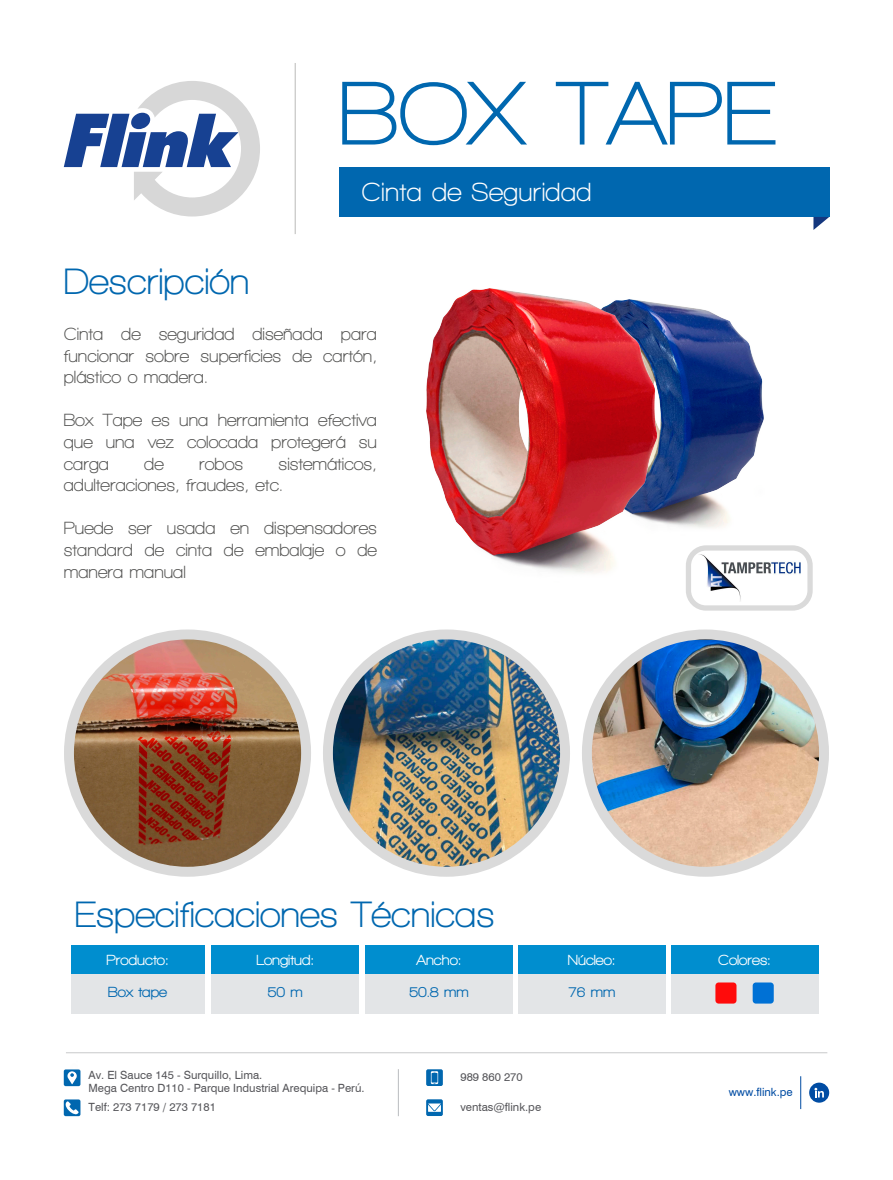
<style>
.page{position:relative;width:893px;height:1180px;background:#fff}
.page>*{position:absolute;margin:0;border:0;box-sizing:border-box;transform-origin:0 0}
.t1{font:700 92.4px "Walkway";color:#0067af}
.t2{font:700 37.5px "Walkway";color:#0067af}
.t3{font:700 26.85px "Walkway";letter-spacing:.01em;color:#fff}
.t4{font:700 18px/21.6px "Walkway";color:#555554;text-align:justify}
.t5{font:800 15px "Walkway";color:#fff}
.t6{font:800 15px "Walkway";color:#0067b0}
.t7{font:800 15px "Walkway";color:#0067af}
.t8{font:11.25px/13.5px "Swiss 721 BT";color:#56565a}
.t9{font:11.25px "Swiss 721 BT";color:#004ca3}
</style>
<div class="page">
<div style="left:809px;top:1082px;width:20px;height:20px;background:#004ca3;border-radius:50%"></div>
<hr style="left:398px;top:1068px;width:1px;height:47px;background:#babcbf">
<hr style="left:800px;top:1075px;width:1px;height:33px;background:#004ca3">
<hr style="left:66px;top:1051px;width:761px;height:1px;background:#d1d2d3">
<svg style="left:814px;top:1087px;width:10px;height:10px"></svg>
<div style="left:71px;top:972px;width:133px;height:40px;background:#e3e5e7"></div>
<div style="left:71px;top:944px;width:133px;height:29px;background:#008ecf"></div>
<div style="left:212px;top:972px;width:147px;height:40px;background:#e3e5e7"></div>
<div style="left:212px;top:944px;width:147px;height:29px;background:#008ecf"></div>
<div style="left:365px;top:972px;width:148px;height:40px;background:#e3e5e7"></div>
<div style="left:365px;top:944px;width:148px;height:29px;background:#008ecf"></div>
<div style="left:518px;top:972px;width:148px;height:40px;background:#e3e5e7"></div>
<div style="left:518px;top:944px;width:148px;height:29px;background:#008ecf"></div>
<div style="left:671px;top:972px;width:147px;height:40px;background:#e3e5e7"></div>
<div style="left:671px;top:944px;width:147px;height:29px;background:#008ecf"></div>
<div style="left:715px;top:982px;width:21px;height:21px;background:#ff0b0b;border-radius:3px"></div>
<div style="left:753px;top:982px;width:21px;height:21px;background:#0071d5;border-radius:3px"></div>
<img style="left:661px;top:303px;width:103px;height:225px">
<img style="left:426px;top:288px;width:235px;height:285px">
<img style="left:69px;top:634px;width:237px;height:237px;border-radius:119px">
<div style="left:64px;top:629px;width:247px;height:247px;border:10px solid #dadada;border-radius:50%"></div>
<img style="left:328px;top:634px;width:237px;height:237px;border-radius:119px">
<div style="left:323px;top:629px;width:247px;height:247px;border:10px solid #dadada;border-radius:50%"></div>
<img style="left:587px;top:634px;width:237px;height:237px;border-radius:119px">
<div style="left:582px;top:629px;width:247px;height:247px;border:10px solid #dadada;border-radius:50%"></div>
<div style="left:686px;top:545px;width:127px;height:65px;border:5px solid #dadada;border-radius:18px"></div>
<img style="left:699px;top:554px;width:101px;height:47px">
<svg style="left:64px;top:81px;width:196px;height:135px"></svg>
<hr style="left:295px;top:63px;width:1px;height:171px;background:#babab9">
<div style="left:339px;top:167px;width:490px;height:50px;background:#0067af"></div>
<svg style="left:813px;top:217px;width:16px;height:13px"></svg>
<svg style="left:64px;top:1069px;width:16px;height:16px"></svg>
<svg style="left:64px;top:1099px;width:16px;height:16px"></svg>
<svg style="left:426px;top:1069px;width:17px;height:16px"></svg>
<svg style="left:426px;top:1099px;width:17px;height:16px"></svg>
<h1 class="t1" style="left:339px;top:64px;width:438px">BOX TAPE</h1>
<h3 class="t3" style="left:362px;top:178px;width:232px">Cinta de Seguridad</h3>
<h2 class="t2" style="left:64px;top:261px;width:187px">Descripción</h2>
<p class="t4" style="left:64px;top:323px;width:315px">Cinta de seguridad diseñada para funcionar sobre superficies de cartón, plástico o madera.</p>
<p class="t4" style="left:64px;top:409px;width:315px">Box Tape es una herramienta efectiva que una vez colocada protegerá su carga</p>
<p class="t4" style="left:64px;top:452px;width:315px;text-indent:215px">sistemáticos, adulteraciones, fraudes, etc.</p>
<p class="t4" style="left:64px;top:517px;width:315px">Puede ser usada en dispensadores standard de cinta de embalaje o de manera manual</p>
<p class="t4" style="left:144px;top:452px;width:21px">de</p>
<p class="t4" style="left:199px;top:452px;width:46px">robos</p>
<h2 class="t2" style="left:75px;top:893px;width:421px">Especificaciones Técnicas</h2>
<p class="t5" style="left:107px;top:951px;width:64px">Producto:</p>
<p class="t5" style="left:256px;top:951px;width:59px">Longitud:</p>
<p class="t5" style="left:417px;top:951px;width:46px">Ancho:</p>
<p class="t5" style="left:568px;top:951px;width:49px">Núcleo:</p>
<p class="t5" style="left:718px;top:951px;width:54px">Colores:</p>
<p class="t6" style="left:108px;top:983px;width:60px">Box tape</p>
<p class="t6" style="left:268px;top:983px;width:37px">50 m</p>
<p class="t7" style="left:409px;top:983px;width:61px">50.8 mm</p>
<p class="t7" style="left:568px;top:983px;width:49px">76 mm</p>
<p class="t8" style="left:89px;top:1067px;width:278px">Av. El Sauce 145 - Surquillo, Lima.<br>Mega Centro D110 - Parque Industrial Arequipa - Perú.</p>
<p class="t8" style="left:89px;top:1100px;width:129px">Telf: 273 7179 / 273 7181</p>
<p class="t8" style="left:461px;top:1069px;width:64px">989 860 270</p>
<p class="t8" style="left:461px;top:1099px;width:82px">ventas@flink.pe</p>
<p class="t9" style="left:729px;top:1084px;width:66px">www.flink.pe</p>
</div>
